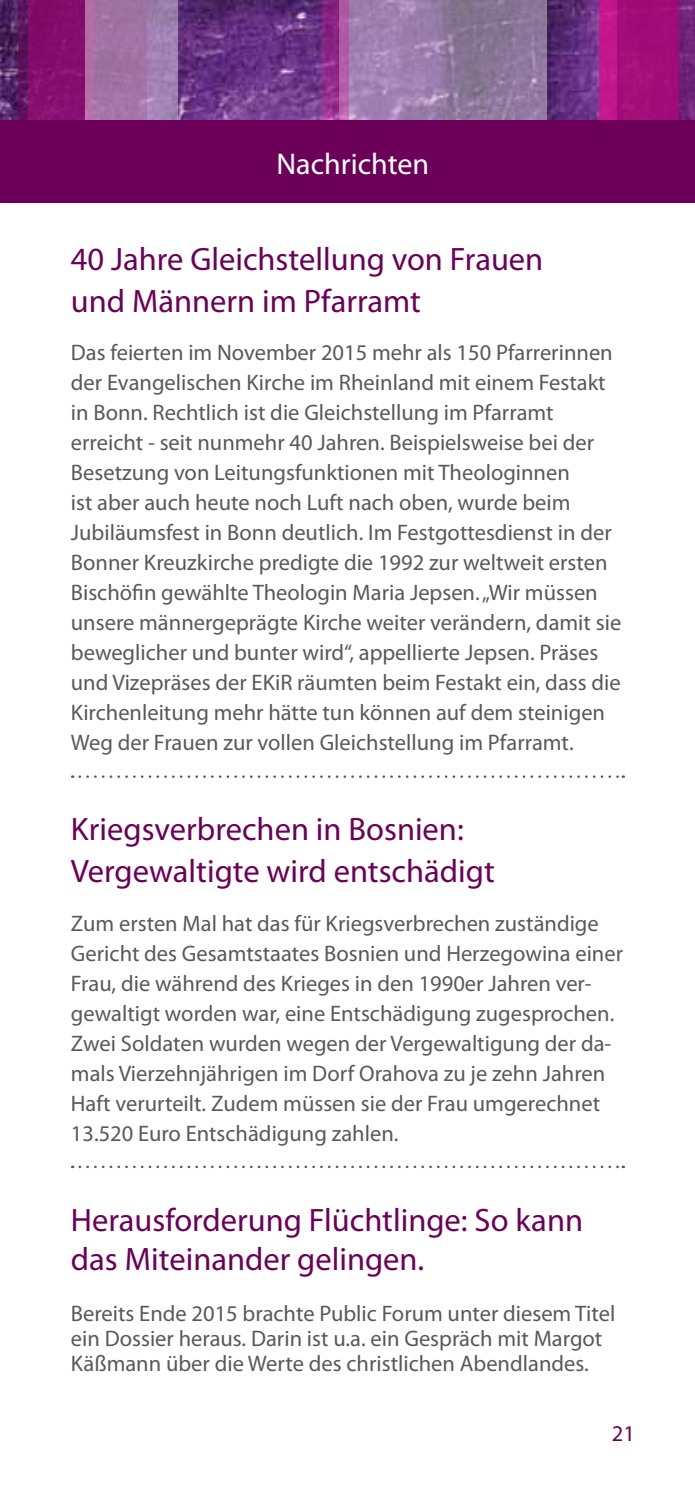
<style>
.page{position:relative;width:695px;height:1489px;background:#fff}
.page>*{position:absolute;margin:0;border:0;box-sizing:border-box;transform-origin:0 0}
.t1{font:32.5px/42px "Myriad Pro";color:#6c0059}
.t2{font:30px "Myriad Pro";color:#fff}
.t3{font:22.5px/30px "Myriad Pro";color:#58595b}
.t4{font:22.5px "Myriad Pro";color:#6c0059}
</style>
<div class="page">
<img style="left:0;top:0;width:598px;height:120px">
<svg style="left:349px;top:0;width:197px;height:120px;background:#957ca4"></svg>
<svg style="left:18px;top:0;width:67px;height:120px;background:#7e0e6a"></svg>
<div style="left:598px;top:0;width:80px;height:136px;background:#c3168d"></div>
<svg style="left:616px;top:0;width:78px;height:120px;background:#981178"></svg>
<svg style="left:85px;top:0;width:92px;height:120px;background:#a376a9"></svg>
<svg style="left:322px;top:0;width:27px;height:120px;background:#9d3c94"></svg>
<hr style="left:0;top:120px;width:1px;height:83px;background:#6c0059">
<div style="left:1px;top:120px;width:693px;height:83px;background:#6c0059"></div>
<svg style="left:80px;top:775px;width:543px;height:3px"></svg>
<svg style="left:80px;top:1165px;width:543px;height:3px"></svg>
<h2 class="t2" style="left:276px;top:146px;width:154px">Nachrichten</h2>
<h1 class="t1" style="left:71px;top:238px;width:474px">40 Jahre Gleichstellung von Frauen und Männern im Pfarramt</h1>
<p class="t3" style="left:71px;top:337px;width:551px">Das feierten im November 2015 mehr als 150 Pfarrerinnen der Evangelischen Kirche im Rheinland mit einem Festakt in Bonn. Rechtlich ist die Gleichstellung im Pfarramt erreicht - seit nunmehr 40 Jahren. Beispielsweise bei der Besetzung von Leitungsfunktionen mit Theologinnen<br>ist aber auch heute noch Luft nach oben, wurde beim Jubiläumsfest in Bonn deutlich. Im Festgottesdienst in der Bonner Kreuzkirche predigte die 1992 zur weltweit ersten Bischöfin gewählte Theologin Maria Jepsen. „Wir müssen unsere männergeprägte Kirche weiter verändern, damit sie beweglicher und bunter wird“, appellierte Jepsen. Präses und Vizepräses der EKiR räumten beim Festakt ein, dass die Kirchenleitung mehr hätte tun können auf dem steinigen Weg der Frauen zur vollen Gleichstellung im Pfarramt.</p>
<h1 class="t1" style="left:71px;top:808px;width:425px">Kriegsverbrechen in Bosnien:<br>Vergewaltigte wird entschädigt</h1>
<p class="t3" style="left:71px;top:907px;width:553px">Zum ersten Mal hat das für Kriegsverbrechen zuständige Gericht des Gesamtstaates Bosnien und Herzegowina einer Frau, die während des Krieges in den 1990er Jahren ver&shy;gewaltigt worden war, eine Entschädigung zugesprochen.<br>Zwei Soldaten wurden wegen der Vergewaltigung der da&shy;mals Vierzehnjährigen im Dorf Orahova zu je zehn Jahren Haft verurteilt. Zudem müssen sie der Frau umgerechnet 13.520 Euro Entschädigung zahlen.</p>
<h1 class="t1" style="left:71px;top:1199px;width:513px;line-height:39px">Herausforderung Flüchtlinge: So kann das Miteinander gelingen.</h1>
<p class="t3" style="left:71px;top:1300px;width:546px;line-height:25px">Bereits Ende 2015 brachte Public Forum unter diesem Titel ein Dossier heraus. Darin ist u.a. ein Gespräch mit Margot<br>Käßmann über die Werte des christlichen Abendlandes.</p>
<p class="t4" style="left:611px;top:1419px;width:25px">21</p>
</div>
